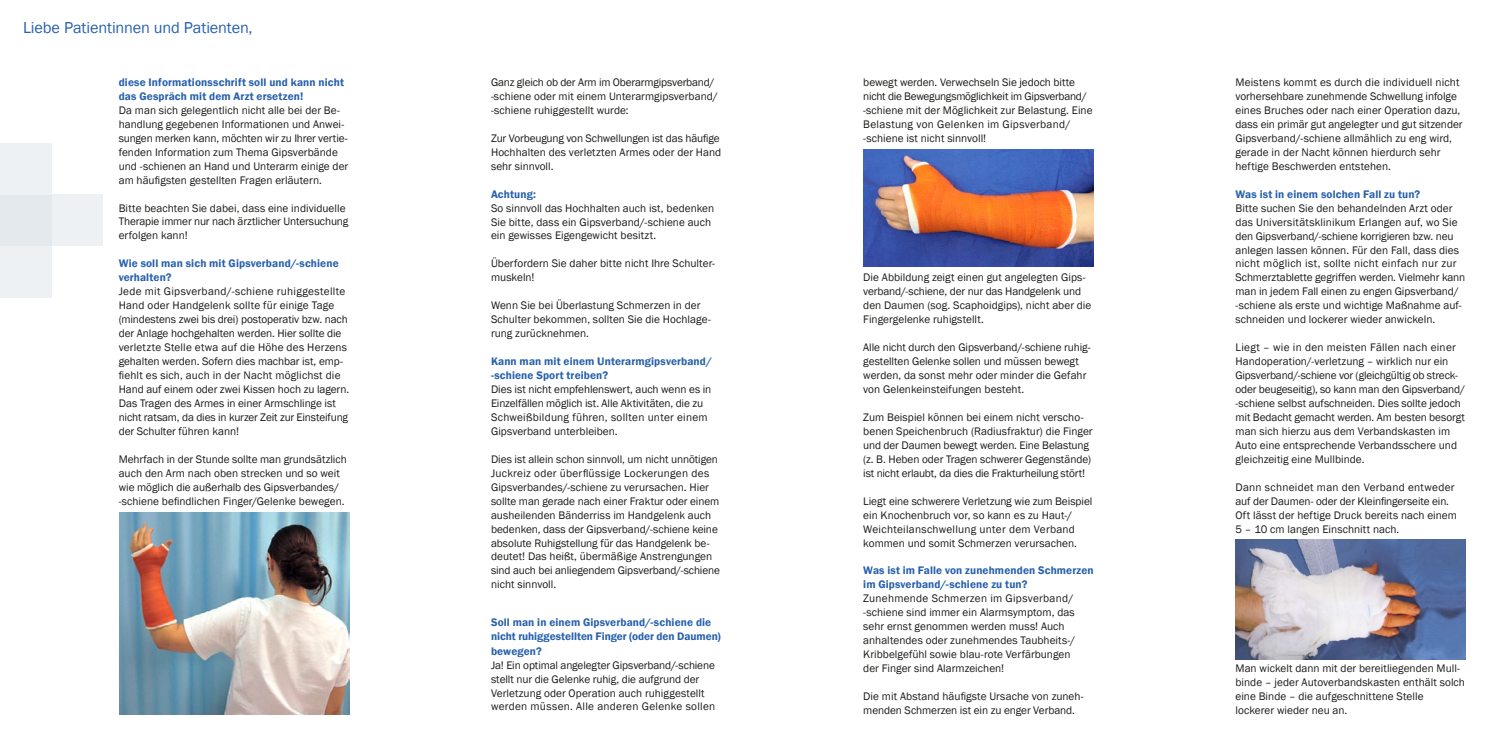
<style>
.page{position:relative;width:1489px;height:745px;background:#fff}
.page>*{position:absolute;margin:0;border:0;box-sizing:border-box;transform-origin:0 0}
.t1{font:16.25px "Franklin Gothic";letter-spacing:-.01em;color:#2861ac}
.t2{font:11.25px/14px "Franklin Gothic";color:#1a1a18}
.t3{font:600 11.25px/14px "Franklin Gothic";letter-spacing:.01em;color:#2861ac}
</style>
<div class="page">
<div style="left:51px;top:195px;width:52px;height:51px;background:#eef1f4"></div>
<div style="left:0;top:195px;width:51px;height:51px;background:#e3e9ec"></div>
<div style="left:0;top:143px;width:51px;height:52px;background:#eef1f4"></div>
<div style="left:0;top:246px;width:51px;height:51px;background:#eef1f4"></div>
<img style="left:119px;top:512px;width:230px;height:202px">
<img style="left:863px;top:149px;width:230px;height:117px">
<img style="left:1235px;top:539px;width:230px;height:120px">
<h1 class="t1" style="left:23px;top:17px;width:231px">Liebe Patientinnen und Patienten,</h1>
<p class="t3" style="left:119px;top:75px;width:227px">diese Informationsschrift soll und kann nicht das Gespräch mit dem Arzt ersetzen!</p>
<p class="t2" style="left:119px;top:103px;width:231px">Da man sich gelegentlich nicht alle bei der Be&shy;handlung gegebenen Informationen und Anwei&shy;sungen merken kann, möchten wir zu Ihrer vertie&shy;fenden Information zum Thema Gipsverbände und -schienen an Hand und Unterarm einige der am häufigsten gestellten Fragen erläutern.</p>
<p class="t2" style="left:119px;top:201px;width:231px">Bitte beachten Sie dabei, dass eine individuelle<br>Therapie immer nur nach ärztlicher Untersuchung erfolgen kann!</p>
<p class="t3" style="left:119px;top:256px;width:221px">Wie soll man sich mit Gipsverband/-schiene verhalten?</p>
<p class="t2" style="left:119px;top:284px;width:232px">Jede mit Gipsverband/-schiene ruhiggestellte Hand oder Handgelenk sollte für einige Tage (mindestens zwei bis drei) postoperativ bzw. nach der Anlage hochgehalten werden. Hier sollte die verletzte Stelle etwa auf die Höhe des Herzens gehalten werden. Sofern dies machbar ist, emp&shy;fiehlt es sich, auch in der Nacht möglichst die Hand auf einem oder zwei Kissen hoch zu lagern.<br>Das Tragen des Armes in einer Armschlinge ist nicht ratsam, da dies in kurzer Zeit zur Einsteifung der Schulter führen kann!</p>
<p class="t2" style="left:119px;top:452px;width:229px">Mehrfach in der Stunde sollte man grundsätzlich auch den Arm nach oben strecken und so weit wie möglich die außerhalb des Gipsverbandes/ -schiene befindlichen Finger/Gelenke bewegen.</p>
<p class="t2" style="left:491px;top:75px;width:228px">Ganz gleich ob der Arm im Oberarmgipsverband/ -schiene oder mit einem Unterarmgipsverband/ -schiene ruhiggestellt wurde:</p>
<p class="t2" style="left:491px;top:131px;width:232px">Zur Vorbeugung von Schwellungen ist das häufige<br>Hochhalten des verletzten Armes oder der Hand sehr sinnvoll.</p>
<p class="t3" style="left:491px;top:187px;width:47px">Achtung:</p>
<p class="t2" style="left:491px;top:201px;width:225px">So sinnvoll das Hochhalten auch ist, bedenken<br>Sie bitte, dass ein Gipsverband/-schiene auch ein gewisses Eigengewicht besitzt.</p>
<p class="t2" style="left:491px;top:257px;width:225px">Überfordern Sie daher bitte nicht Ihre Schulter&shy;muskeln!</p>
<p class="t2" style="left:491px;top:298px;width:221px">Wenn Sie bei Überlastung Schmerzen in der<br>Schulter bekommen, sollten Sie die Hochlage&shy;rung zurücknehmen.</p>
<p class="t3" style="left:491px;top:354px;width:222px">Kann man mit einem Unterarmgipsverband/ -schiene Sport treiben?</p>
<p class="t2" style="left:491px;top:382px;width:222px">Dies ist nicht empfehlenswert, auch wenn es in Einzelfällen möglich ist. Alle Aktivitäten, die zu Schweißbildung führen, sollten unter einem Gipsverband unterbleiben.</p>
<p class="t2" style="left:491px;top:452px;width:230px">Dies ist allein schon sinnvoll, um nicht unnötigen Juckreiz oder überflüssige Lockerungen des Gipsverbandes/-schiene zu verursachen. Hier sollte man gerade nach einer Fraktur oder einem ausheilenden Bänderriss im Handgelenk auch bedenken, dass der Gipsverband/-schiene keine absolute Ruhigstellung für das Handgelenk be&shy;deutet! Das heißt, übermäßige Anstrengungen sind auch bei anliegendem Gipsverband/-schiene nicht sinnvoll.</p>
<p class="t3" style="left:491px;top:614px;width:231px;line-height:14.4px">Soll man in einem Gipsverband/-schiene die nicht ruhiggestellten Finger (oder den Daumen) bewegen?</p>
<p class="t2" style="left:491px;top:657px;width:226px">Ja! Ein optimal angelegter Gipsverband/-schiene stellt nur die Gelenke ruhig, die aufgrund der Verletzung oder Operation auch ruhiggestellt werden müssen. Alle anderen Gelenke sollen</p>
<p class="t2" style="left:863px;top:75px;width:231px">bewegt werden. Verwechseln Sie jedoch bitte nicht die Bewegungsmöglichkeit im Gipsverband/ -schiene mit der Möglichkeit zur Belastung. Eine Belastung von Gelenken im Gipsverband/ -schiene ist nicht sinnvoll!</p>
<p class="t2" style="left:863px;top:271px;width:230px">Die Abbildung zeigt einen gut angelegten Gips&shy;verband/-schiene, der nur das Handgelenk und den Daumen (sog. Scaphoidgips), nicht aber die Fingergelenke ruhigstellt.</p>
<p class="t2" style="left:863px;top:340px;width:229px">Alle nicht durch den Gipsverband/-schiene ruhig&shy;gestellten Gelenke sollen und müssen bewegt werden, da sonst mehr oder minder die Gefahr von Gelenkeinsteifungen besteht.</p>
<p class="t2" style="left:863px;top:410px;width:231px">Zum Beispiel können bei einem nicht verscho&shy;benen Speichenbruch (Radiusfraktur) die Finger und der Daumen bewegt werden. Eine Belastung (z. B. Heben oder Tragen schwerer Gegenstände) ist nicht erlaubt, da dies die Frakturheilung stört!</p>
<p class="t2" style="left:863px;top:494px;width:230px">Liegt eine schwerere Verletzung wie zum Beispiel ein Knochenbruch vor, so kann es zu Haut-/ Weichteilanschwellung unter dem Verband kommen und somit Schmerzen verursachen.</p>
<p class="t3" style="left:863px;top:563px;width:232px">Was ist im Falle von zunehmenden Schmerzen im Gipsverband/-schiene zu tun?</p>
<p class="t2" style="left:863px;top:591px;width:214px">Zunehmende Schmerzen im Gipsverband/ -schiene sind immer ein Alarmsymptom, das sehr ernst genommen werden muss! Auch anhaltendes oder zunehmendes Taubheits-/ Kribbelgefühl sowie blau-rote Verfärbungen der Finger sind Alarmzeichen!</p>
<p class="t2" style="left:863px;top:689px;width:222px">Die mit Abstand häufigste Ursache von zuneh&shy;menden Schmerzen ist ein zu enger Verband.</p>
<p class="t2" style="left:1235px;top:75px;width:228px">Meistens kommt es durch die individuell nicht vorhersehbare zunehmende Schwellung infolge eines Bruches oder nach einer Operation dazu, dass ein primär gut angelegter und gut sitzender Gipsverband/-schiene allmählich zu eng wird, gerade in der Nacht können hierdurch sehr heftige Beschwerden entstehen.</p>
<p class="t3" style="left:1235px;top:187px;width:186px">Was ist in einem solchen Fall zu tun?</p>
<p class="t2" style="left:1235px;top:201px;width:231px">Bitte suchen Sie den behandelnden Arzt oder das Universitätsklinikum Erlangen auf, wo Sie den Gipsverband/-schiene korrigieren bzw. neu anlegen lassen können. Für den Fall, dass dies nicht möglich ist, sollte nicht einfach nur zur Schmerztablette gegriffen werden. Vielmehr kann man in jedem Fall einen zu engen Gipsverband/ -schiene als erste und wichtige Maßnahme auf&shy;schneiden und lockerer wieder anwickeln.</p>
<p class="t2" style="left:1235px;top:340px;width:231px">Liegt – wie in den meisten Fällen nach einer Handoperation/-verletzung – wirklich nur ein Gipsverband/-schiene vor (gleichgültig ob streck&shy;oder beugeseitig), so kann man den Gipsverband/ -schiene selbst aufschneiden. Dies sollte jedoch mit Bedacht gemacht werden. Am besten besorgt man sich hierzu aus dem Verbandskasten im Auto eine entsprechende Verbandsschere und gleichzeitig eine Mullbinde.</p>
<p class="t2" style="left:1235px;top:480px;width:223px">Dann schneidet man den Verband entweder auf der Daumen- oder der Kleinfingerseite ein.<br>Oft lässt der heftige Druck bereits nach einem 5 – 10 cm langen Einschnitt nach.</p>
<p class="t2" style="left:1235px;top:661px;width:231px">Man wickelt dann mit der bereitliegenden Mull&shy;binde – jeder Autoverbandskasten enthält solch eine Binde – die aufgeschnittene Stelle<br>lockerer wieder neu an.</p>
</div>
